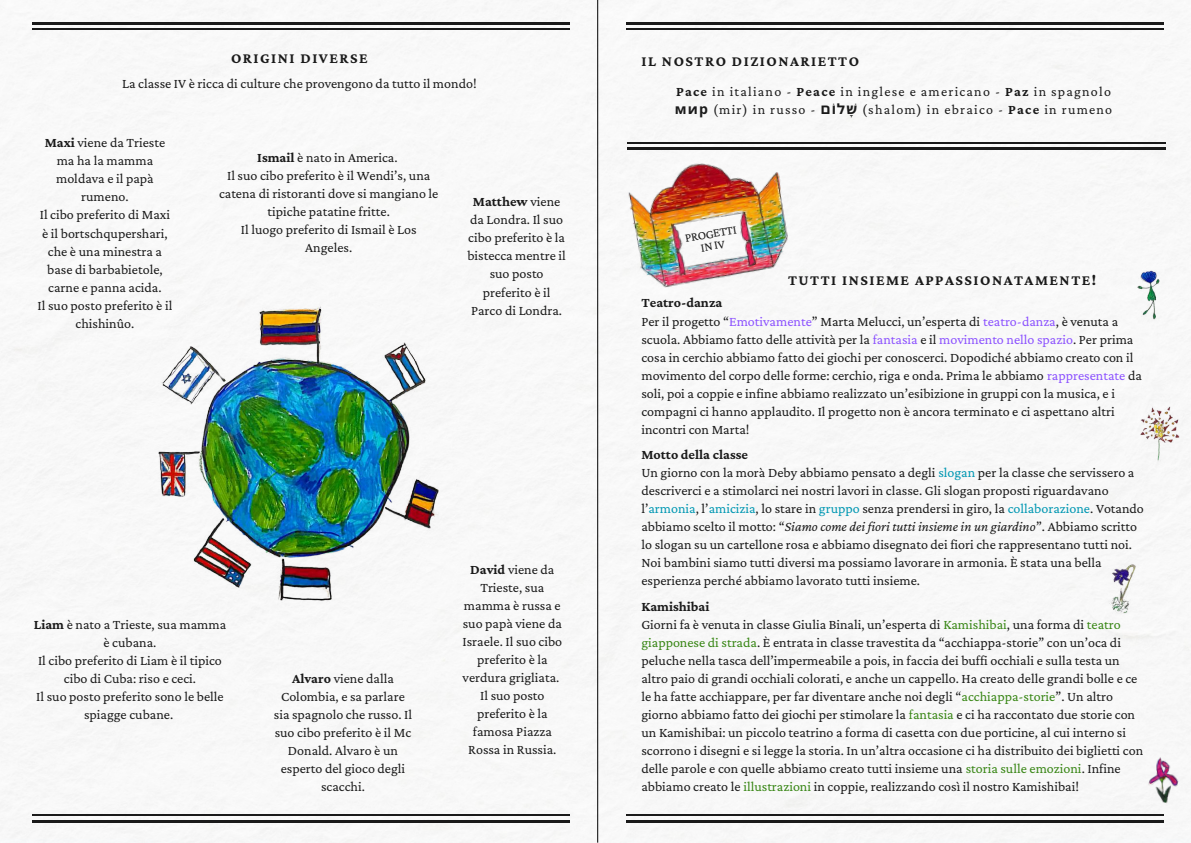
<style>
.page{position:relative;width:1191px;height:843px;background:#fff}
.page>*{position:absolute;margin:0;border:0;box-sizing:border-box;transform-origin:0 0}
.t1{font:700 15px "Crimson Pro";letter-spacing:.1em;color:#1a1a1a}
.t2{font:14px/18px "Crimson Pro";color:#1a1a1a;text-align:center}
.t3{font:14px/18px "Crimson Pro";letter-spacing:.09em;color:#1a1a1a}
.t4{font:700 14px "Noto Sans Hebrew";color:#1a1a1a}
.t5{font:12.6px/12.1px "Crimson Pro";color:#1a1a1a;text-align:center}
.s1{font-weight:700}
.s2{font-family:"Noto Sans";font-weight:700}
.s3{font-family:"Noto Sans Hebrew";font-weight:700}
.s4{color:#8c52ff}
.s5{color:#0097b2}
.s6{font-style:italic}
.s7{color:#388615}
</style>
<div class="page">
<img style="left:0;top:0;width:1190px;height:842px">
<hr style="left:626px;top:28px;width:537px;height:1px;background:#1a1a1a">
<hr style="left:626px;top:22px;width:537px;height:2px;background:#1a1a1a">
<hr style="left:597px;top:0;width:1px;height:842px;background:#000">
<hr style="left:626px;top:814px;width:537px;height:1px;background:#1a1a1a">
<hr style="left:626px;top:819px;width:537px;height:3px;background:#1a1a1a">
<img style="left:156px;top:280px;width:287px;height:348px">
<hr style="left:32px;top:814px;width:537px;height:1px;background:#1a1a1a">
<hr style="left:32px;top:819px;width:537px;height:3px;background:#1a1a1a">
<hr style="left:32px;top:28px;width:537px;height:1px;background:#1a1a1a">
<hr style="left:32px;top:22px;width:537px;height:2px;background:#1a1a1a">
<img style="left:597px;top:133px;width:223px;height:166px">
<img style="left:1145px;top:754px;width:37px;height:53px">
<img style="left:1129px;top:265px;width:33px;height:56px">
<img style="left:1138px;top:400px;width:44px;height:64px">
<img style="left:1100px;top:556px;width:41px;height:68px">
<hr style="left:627px;top:142px;width:537px;height:1px;background:#1a1a1a">
<hr style="left:627px;top:147px;width:537px;height:3px;background:#1a1a1a">
<p class="t1" style="left:231px;top:50px;width:138px">ORIGINI DIVERSE</p>
<p class="t2" style="left:122px;top:74px;width:356px">La classe IV è ricca di culture che provengono da tutto il mondo!</p>
<p class="t2" style="left:38px;top:134px;width:136px"><span class="s1">Maxi</span> viene da Trieste ma ha la mamma moldava e il papà rumeno.<br>Il cibo preferito di Maxi è il bortschqupershari, che è una minestra a base di barbabietole, carne e panna acida.<br>Il suo posto preferito è il chishinûo.</p>
<p class="t2" style="left:219px;top:148px;width:221px"><span class="s1">Ismail</span> è nato in America.<br>Il suo cibo preferito è il Wendi’s, una catena di ristoranti dove si mangiano le tipiche patatine fritte.<br>Il luogo preferito di Ismail è Los<br>Angeles.</p>
<p class="t2" style="left:467px;top:192px;width:100px"><span class="s1">Matthew</span> viene da Londra. Il suo cibo preferito è la bistecca mentre il suo posto preferito è il<br>Parco di Londra.</p>
<p class="t2" style="left:34px;top:615px;width:194px"><span class="s1">Liam</span> è nato a Trieste, sua mamma è cubana.<br>Il cibo preferito di Liam è il tipico cibo di Cuba: riso e ceci.<br>Il suo posto preferito sono le belle spiagge cubane.</p>
<p class="t2" style="left:274px;top:668px;width:140px"><span class="s1">Alvaro</span> viene dalla<br>Colombia, e sa parlare sia spagnolo che russo. Il suo cibo preferito è il Mc<br>Donald. Alvaro è un esperto del gioco degli scacchi.</p>
<p class="t2" style="left:462px;top:559px;width:101px"><span class="s1">David</span> viene da<br>Trieste, sua mamma è russa e suo papà viene da<br>Israele. Il suo cibo preferito è la verdura grigliata.<br>Il suo posto preferito è la famosa Piazza<br>Rossa in Russia.</p>
<p class="t1" style="left:641px;top:52px;width:219px">IL NOSTRO DIZIONARIETTO</p>
<p class="t3" style="left:674px;top:82px;width:439px"><span class="s1">Pace</span> in italiano - <span class="s1">Peace</span> in inglese e americano - <span class="s1">Paz</span> in spagnolo <span class="s2">мир</span> (mir) in russo - <span class="s3">ו לָׁ</span> )shalom) in ebraico - <span class="s1">Pace</span> in rumeno</p>
<p class="t4" style="left:820px;top:99px;width:30px">םֹ ש</p>
<p class="t5" style="left:684px;top:232px;width:54px;rotate:-10deg">PROGETTI<br>IN IV</p>
<p class="t1" style="left:788px;top:271px;width:309px">TUTTI INSIEME APPASSIONATAMENTE!</p>
<p class="t2" style="left:641px;top:293px;width:502px;text-align:left"><span class="s1">Teatro-danza<br></span>Per il progetto “<span class="s4">Emotivamente</span>” Marta Melucci, un’esperta di <span class="s4">teatro-danza</span>, è venuta a scuola. Abbiamo fatto delle attività per la <span class="s4">fantasia</span> e il <span class="s4">movimento nello spazio</span>. Per prima cosa in cerchio abbiamo fatto dei giochi per conoscerci. Dopodiché abbiamo creato con il movimento del corpo delle forme: cerchio, riga e onda. Prima le abbiamo <span class="s4">rappresentate</span> da soli, poi a coppie e infine abbiamo realizzato un’esibizione in gruppi con la musica, e i compagni ci hanno applaudito. Il progetto non è ancora terminato e ci aspettano altri incontri con Marta!</p>
<p class="t2" style="left:641px;top:445px;width:504px;text-align:left"><span class="s1">Motto della classe<br></span>Un giorno con la morà Deby abbiamo pensato a degli <span class="s5">slogan</span> per la classe che servissero a descriverci e a stimolarci nei nostri lavori in classe. Gli slogan proposti riguardavano l’<span class="s5">armonia</span>, l’<span class="s5">amicizia</span>, lo stare in <span class="s5">gruppo</span> senza prendersi in giro, la <span class="s5">collaborazione</span>. Votando abbiamo scelto il motto: “<span class="s6">Siamo come dei fiori tutti insieme in un giardino</span>”. Abbiamo scritto lo slogan su un cartellone rosa e abbiamo disegnato dei fiori che rappresentano tutti noi.<br>Noi bambini siamo tutti diversi ma possiamo lavorare in armonia. È stata una bella esperienza perché abbiamo lavorato tutti insieme.</p>
<p class="t2" style="left:641px;top:596px;width:503px;text-align:left"><span class="s1">Kamishibai<br></span>Giorni fa è venuta in classe Giulia Binali, un’esperta di <span class="s7">Kamishibai</span>, una forma di <span class="s7">teatro giapponese di strada</span>. È entrata in classe travestita da “acchiappa-storie” con un’oca di peluche nella tasca dell’impermeabile a pois, in faccia dei buffi occhiali e sulla testa un altro paio di grandi occhiali colorati, e anche un cappello. Ha creato delle grandi bolle e ce le ha fatte acchiappare, per far diventare anche noi degli “<span class="s7">acchiappa-storie</span>”. Un altro giorno abbiamo fatto dei giochi per stimolare la <span class="s7">fantasia</span> e ci ha raccontato due storie con un Kamishibai: un piccolo teatrino a forma di casetta con due porticine, al cui interno si scorrono i disegni e si legge la storia. In un’altra occasione ci ha distribuito dei biglietti con delle parole e con quelle abbiamo creato tutti insieme una <span class="s7">storia sulle emozioni</span>. Infine abbiamo creato le <span class="s7">illustrazioni</span> in coppie, realizzando così il nostro Kamishibai!</p>
</div>
